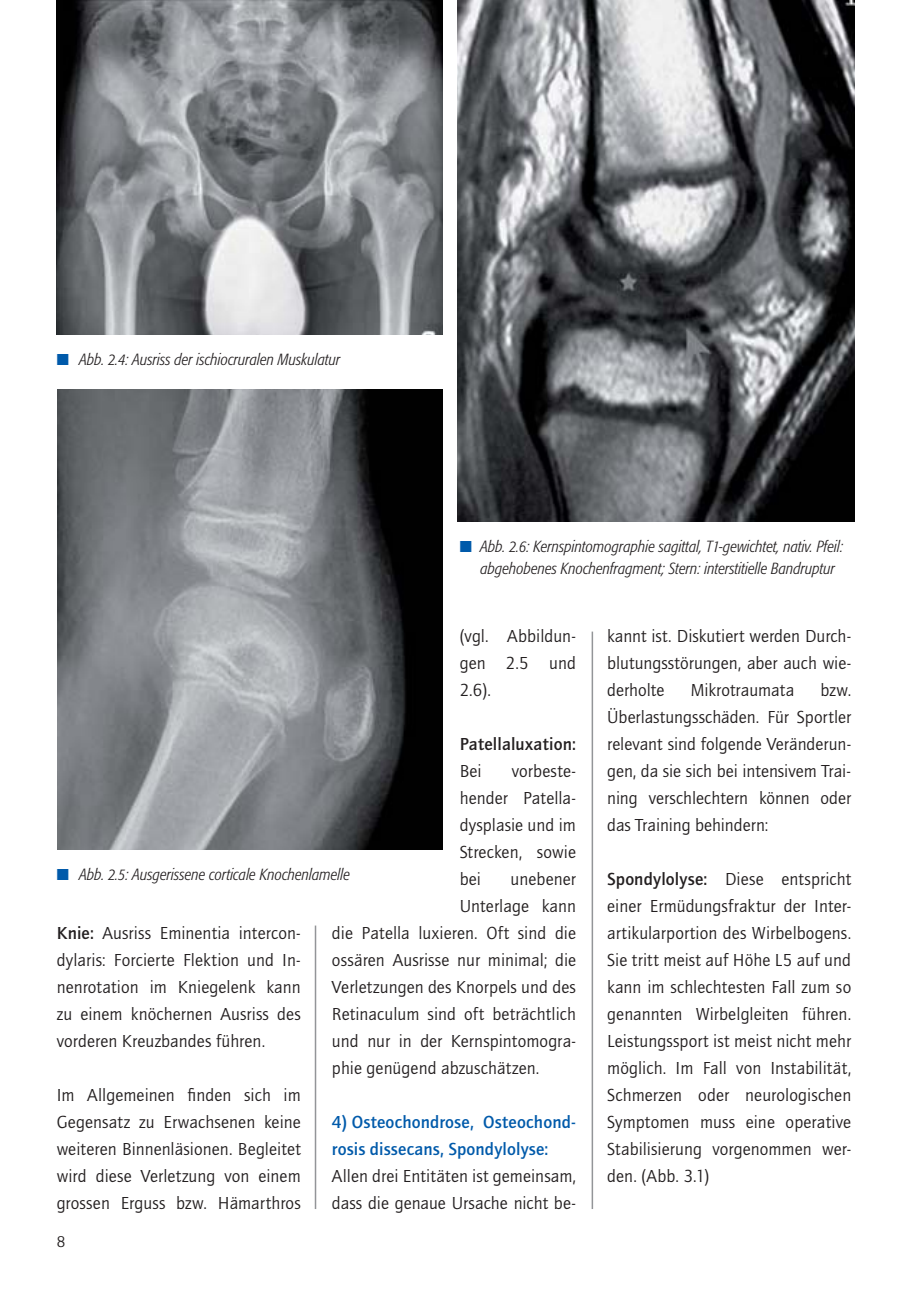
<style>
.page{position:relative;width:908px;height:1304px;background:#fff}
.page>*{position:absolute;margin:0;border:0;box-sizing:border-box;transform-origin:0 0}
.t1{font:18px/27px "Quay";letter-spacing:.005em;color:#231f20;text-align:justify}
.t2{font:700 18px/27px "Quay";letter-spacing:.01em;color:#005aaa}
.t3{font:700 18px "Quay";letter-spacing:.01em;color:#231f20}
.t4{font:italic 300 condensed 16px/22px "Formata";color:#231f20}
.t5{font:16px "Quay";color:#231f20}
.s1{color:#005aaa}
.s2{font-weight:700}
</style>
<div class="page">
<hr style="left:591px;top:632px;width:2px;height:577px;background:#939598">
<hr style="left:314px;top:926px;width:2px;height:283px;background:#939598">
<img style="left:57px;top:390px;width:385px;height:459px">
<img style="left:457px;top:0;width:396px;height:522px">
<img style="left:57px;top:0;width:385px;height:334px">
<p class="t4" style="left:57px;top:350px;width:285px"><span class="s1">■</span> Abb. 2.4: Ausriss der ischiocruralen Muskulatur</p>
<p class="t4" style="left:480px;top:536px;width:364px;text-indent:-21px"><span class="s1">■</span> Abb. 2.6: Kernspintomographie sagittal, T1-gewichtet, nativ. Pfeil: abgehobenes Knochenfragment; Stern: interstitielle Bandruptur</p>
<p class="t1" style="left:459px;top:624px;width:118px">(vgl. Abbildun&shy;gen 2.5 und 2.6).</p>
<p class="t3" style="left:459px;top:737px;width:118px">Patellaluxation:</p>
<p class="t1" style="left:459px;top:759px;width:24px">Bei</p>
<p class="t1" style="left:459px;top:759px;width:118px;text-indent:52px">vorbeste&shy;hender Patella&shy;dysplasie und im Strecken, sowie bei</p>
<p class="t4" style="left:57px;top:864px;width:295px"><span class="s1">■</span> Abb. 2.5: Ausgerissene corticale Knochenlamelle</p>
<p class="t1" style="left:510px;top:867px;width:67px">unebener</p>
<p class="t1" style="left:459px;top:894px;width:118px">Unterlage kann</p>
<p class="t1" style="left:332px;top:921px;width:245px">die Patella luxieren. Oft sind die</p>
<p class="t1" style="left:332px;top:948px;width:245px">ossären Ausrisse nur minimal; die</p>
<p class="t1" style="left:332px;top:975px;width:245px">Verletzungen des Knorpels und des</p>
<p class="t1" style="left:332px;top:1002px;width:245px">Retinaculum sind oft beträchtlich</p>
<p class="t1" style="left:332px;top:1029px;width:245px">und nur in der Kernspintomogra-</p>
<p class="t1" style="left:332px;top:1056px;width:209px">phie genügend abzuschätzen.</p>
<p class="t2" style="left:332px;top:1110px;width:245px">4) Osteochondrose, Osteochond&shy;rosis dissecans, Spondylolyse:</p>
<p class="t1" style="left:332px;top:1164px;width:245px">Allen drei Entitäten ist gemeinsam, dass die genaue Ursache nicht be-</p>
<p class="t1" style="left:57px;top:921px;width:245px"><span class="s2">Knie:</span> Ausriss Eminentia intercon&shy;dylaris: Forcierte Flektion und In&shy;nenrotation im Kniegelenk kann zu einem knöchernen Ausriss des vorderen Kreuzbandes führen.</p>
<p class="t1" style="left:57px;top:1083px;width:245px">Im Allgemeinen finden sich im Gegensatz zu Erwachsenen keine weiteren Binnenläsionen. Begleitet wird diese Verletzung von einem grossen Erguss bzw. Hämarthros</p>
<p class="t5" style="left:57px;top:1235px;width:10px">8</p>
<p class="t1" style="left:607px;top:624px;width:245px">kannt ist. Diskutiert werden Durch&shy;blutungsstörungen, aber auch wie&shy;derholte</p>
<p class="t1" style="left:607px;top:678px;width:245px;text-indent:213px">bzw.<br>Überlastungsschäden. Für Sportler relevant sind folgende Veränderun&shy;gen, da sie sich bei intensivem Trai&shy;ning verschlechtern können oder das Training behindern:</p>
<p class="t1" style="left:607px;top:867px;width:245px"><span class="s2">Spondylolyse:</span> Diese entspricht einer Ermüdungsfraktur der Inter&shy;artikularportion des Wirbelbogens.<br>Sie tritt meist auf Höhe L5 auf und kann im schlechtesten Fall zum so genannten Wirbelgleiten führen.<br>Leistungssport ist meist nicht mehr möglich. Im Fall von Instabilität, Schmerzen oder neurologischen Symptomen muss eine operative Stabilisierung vorgenommen wer&shy;den. (Abb. 3.1)</p>
<p class="t1" style="left:690px;top:678px;width:105px">Mikrotraumata</p>
</div>
